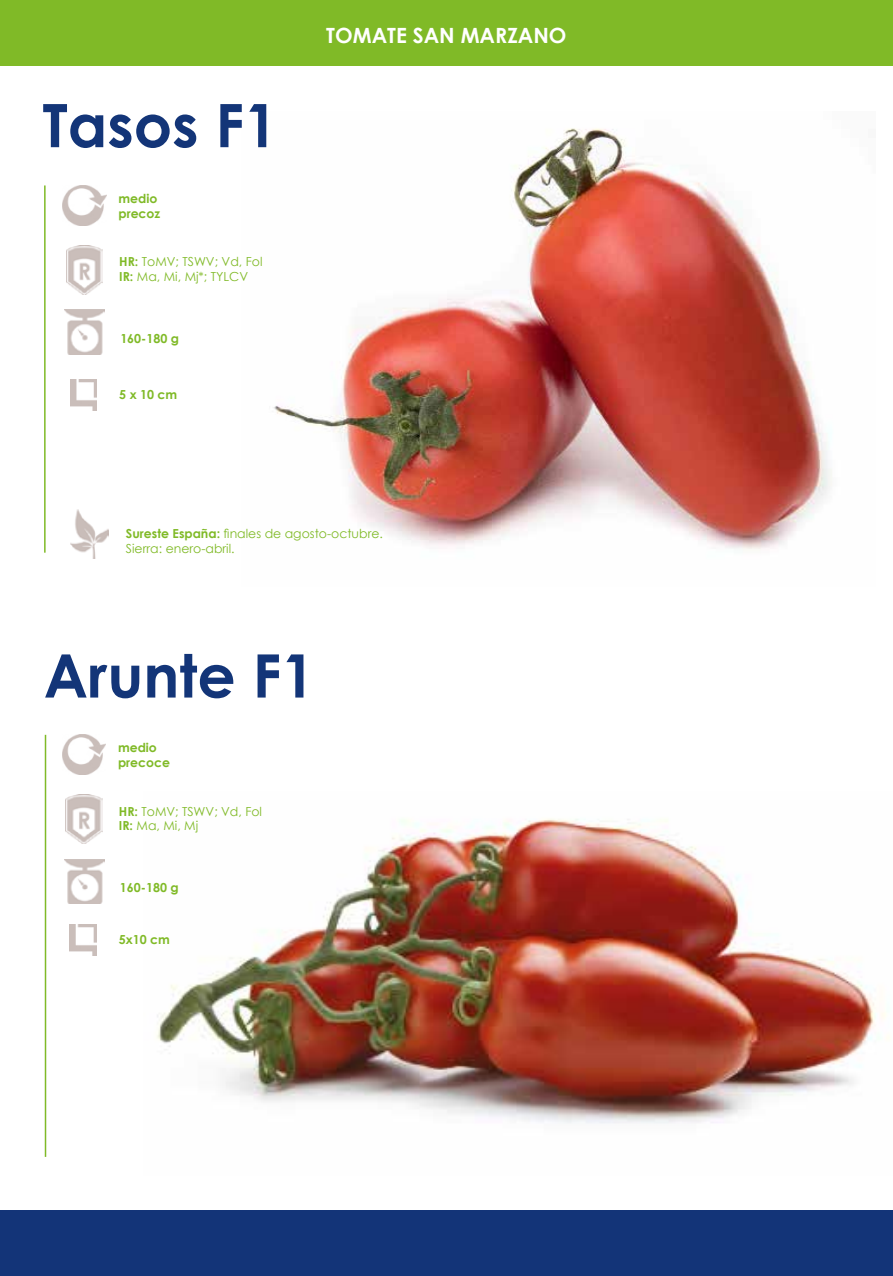
<style>
.page{position:relative;width:893px;height:1276px;background:#fff}
.page>*{position:absolute;margin:0;border:0;box-sizing:border-box;transform-origin:0 0}
.t1{font:700 60px "Century Gothic";color:#133578}
.t2{font:700 22.5px "Century Gothic";color:#fff}
.t3{font:700 21px "Century Gothic";color:#fff}
.t4{font:12.45px/15px "Century Gothic";color:#80ba27}
.t5{font:700 12.45px/15px "Century Gothic";color:#80ba27}
.s1{font-weight:700}
</style>
<div class="page">
<img style="left:273px;top:128px;width:559px;height:422px">
<img style="left:63px;top:185px;width:43px;height:40px">
<img style="left:66px;top:245px;width:37px;height:49px">
<img style="left:65px;top:310px;width:40px;height:44px">
<hr style="left:44px;top:185px;width:2px;height:367px;background:#80ba27">
<img style="left:70px;top:379px;width:27px;height:31px">
<img style="left:157px;top:819px;width:732px;height:305px">
<img style="left:63px;top:735px;width:43px;height:39px">
<img style="left:66px;top:794px;width:37px;height:49px">
<img style="left:64px;top:859px;width:40px;height:44px">
<hr style="left:45px;top:735px;width:1px;height:422px;background:#80ba27">
<img style="left:70px;top:924px;width:27px;height:31px">
<img style="left:70px;top:509px;width:39px;height:49px">
<div style="left:0;top:0;width:893px;height:66px;background:#80ba27"></div>
<div style="left:0;top:1210px;width:893px;height:66px;background:#133478"></div>
<h1 class="t1" style="left:43px;top:88px;width:237px">Tasos F1</h1>
<p class="t5" style="left:118px;top:191px;width:43px">medio precoz</p>
<p class="t4" style="left:119px;top:254px;width:145px"><span class="s1">HR:</span> ToMV; TSWV; Vd, Fol<br><span class="s1">IR:</span> Ma, Mi, Mj*; TYLCV</p>
<p class="t5" style="left:120px;top:331px;width:60px">160-180 g</p>
<p class="t5" style="left:119px;top:386px;width:60px">5 x 10 cm</p>
<h3 class="t3" style="left:328px;top:19px;width:242px">TOMATE SAN MARZANO</h3>
<h2 class="t2" style="left:292px;top:18px;width:310px">POMODORO SAN MARZANO</h2>
<h3 class="t3" style="left:326px;top:22px;width:242px">TOMATE SAN MARZANO</h3>
<p class="t4" style="left:126px;top:525px;width:259px"><span class="s1">Sureste España:</span> finales de agosto-octubre.<br>Sierra: enero-abril.</p>
<h1 class="t1" style="left:44px;top:638px;width:273px">Arunte F1</h1>
<p class="t5" style="left:118px;top:740px;width:54px">medio precoce</p>
<p class="t4" style="left:119px;top:803px;width:145px"><span class="s1">HR:</span> ToMV; TSWV; Vd, Fol<br><span class="s1">IR:</span> Ma, Mi, Mj</p>
<p class="t5" style="left:120px;top:880px;width:60px">160-180 g</p>
<p class="t5" style="left:119px;top:931px;width:53px">5x10 cm</p>
</div>
